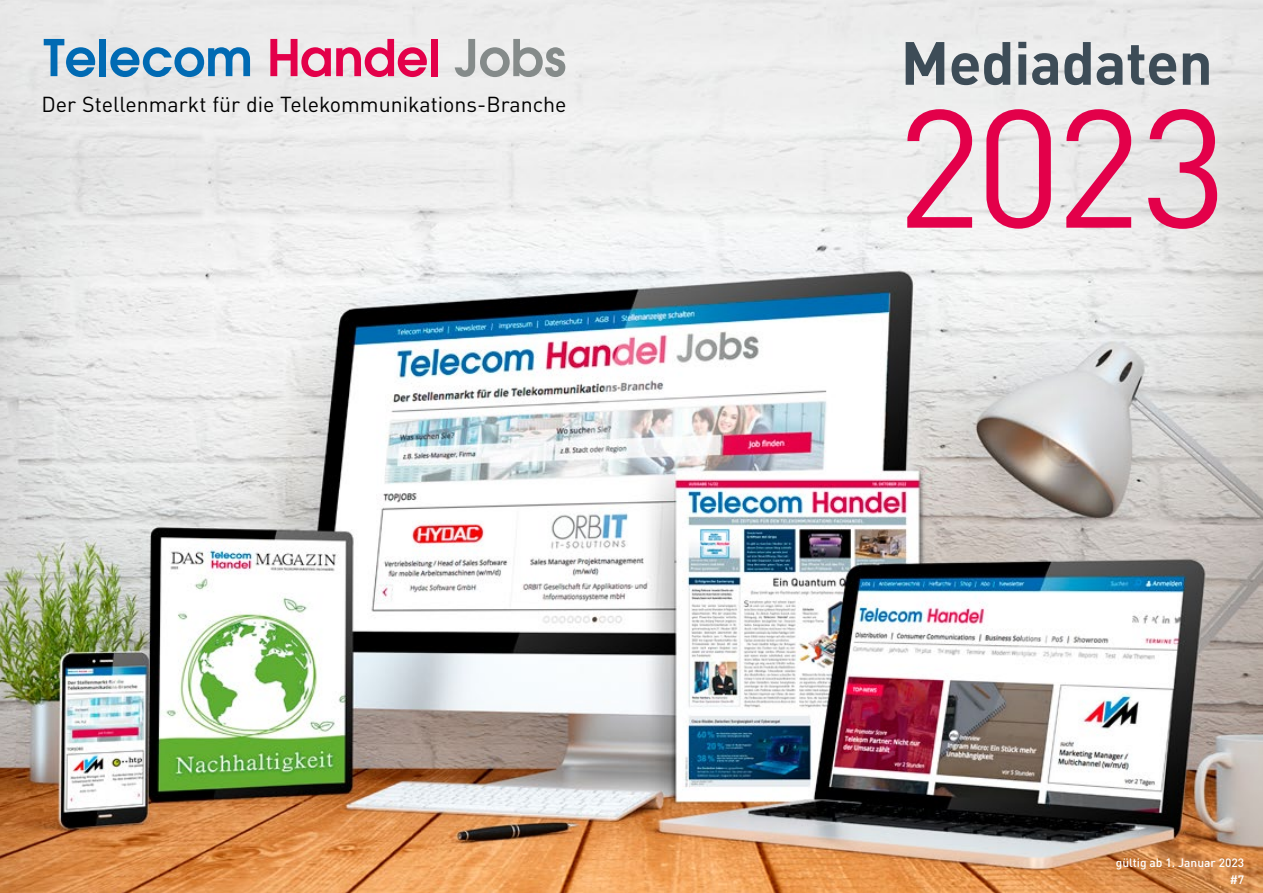
<style>
.page{position:relative;width:1263px;height:893px;background:#fff}
.page>*{position:absolute;margin:0;border:0;box-sizing:border-box;transform-origin:0 0}
.t1{font:165px "DINOT";color:#e3004a}
.t2{font:700 60px "DINOT";letter-spacing:-.01em;color:#3d4c57}
.t3{font:21.45px "DINOT";color:#000}
.SAZ_Fließtext_9_2_12{font:500 12px "DINOT";color:#fff}
</style>
<div class="page">
<img style="left:0;top:0;width:1263px;height:893px">
<svg style="left:44px;top:39px;width:51px;height:38px;background:#7fafcf"></svg>
<div style="left:99px;top:39px;width:7px;height:37px;background:#006ab3"></div>
<svg style="left:110px;top:47px;width:140px;height:30px;background:#74a9cd"></svg>
<svg style="left:270px;top:39px;width:157px;height:38px;background:#e781a3"></svg>
<div style="left:431px;top:39px;width:7px;height:37px;background:#e3004a"></div>
<svg style="left:455px;top:39px;width:110px;height:38px"></svg>
<p class="t3" style="left:41px;top:91px;width:527px">Der Stellenmarkt für die Telekommunikations-Branche</p>
<p class="t2" style="left:901px;top:24px;width:314px">Mediadaten</p>
<p class="t1" style="left:896px;top:65px;width:333px">2023</p>
<p class="SAZ_Fließtext_9_2_12" style="left:1116px;top:855px;width:130px">gültig ab 1. Januar 2023</p>
<p class="SAZ_Fließtext_9_2_12" style="left:1230px;top:872px;width:16px">#7</p>
</div>
